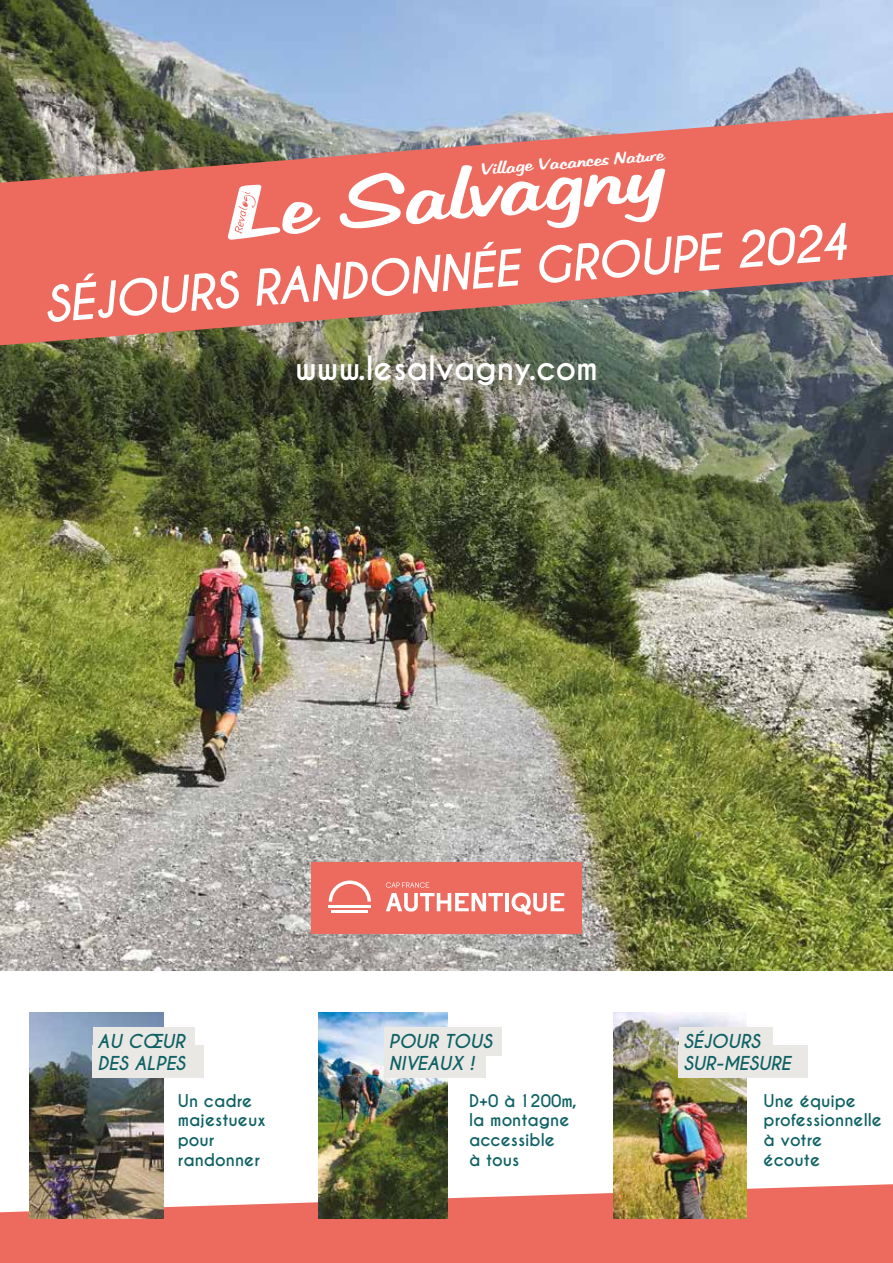
<style>
.page{position:relative;width:893px;height:1263px;background:#fff}
.page>*{position:absolute;margin:0;border:0;box-sizing:border-box;transform-origin:0 0}
.t1{font:italic 700 46.95px "Caviar Dreams";color:#fff}
.t2{font:700 31.5px "Caviar Dreams";color:#fff}
.t3{font:italic 700 18px/21.6px "Caviar Dreams";color:#0e6164}
.t4{font:700 16.5px/19.8px "Caviar Dreams";color:#0e6164}
.t5{font:16.5px "HFF Low Sun";color:#fff}
</style>
<div class="page">
<img style="left:0;top:0;width:893px;height:971px">
<img style="left:0;top:112px;width:893px;height:233px">
<svg style="left:340px;top:165px;width:325px;height:63px"></svg>
<svg style="left:228px;top:184px;width:92px;height:56px"></svg>
<div style="left:311px;top:862px;width:271px;height:71px;background:#ed6a5e"></div>
<svg style="left:386px;top:882px;width:117px;height:29px"></svg>
<hr style="left:505px;top:893px;width:4px;height:18px;background:#fff">
<svg style="left:512px;top:893px;width:52px;height:22px"></svg>
<svg style="left:329px;top:880px;width:42px;height:22px"></svg>
<hr style="left:329px;top:905px;width:42px;height:3px;background:#fff">
<hr style="left:332px;top:910px;width:36px;height:2px;background:#fff">
<svg style="left:0;top:1184px;width:893px;height:79px;background:#ee7a70"></svg>
<img style="left:318px;top:1012px;width:129px;height:206px">
<div style="left:384px;top:1027px;width:118px;height:29px;background:#eae8e4"></div>
<div style="left:384px;top:1045px;width:102px;height:32px;background:#eae8e4"></div>
<img style="left:613px;top:1012px;width:134px;height:206px">
<div style="left:679px;top:1027px;width:93px;height:36px;background:#eae8e4"></div>
<div style="left:679px;top:1045px;width:129px;height:32px;background:#eae8e4"></div>
<img style="left:30px;top:1012px;width:133px;height:206px">
<div style="left:93px;top:1027px;width:102px;height:36px;background:#eae8e4"></div>
<div style="left:93px;top:1045px;width:111px;height:32px;background:#eae8e4"></div>
<p class="t5" style="left:479px;top:159px;width:186px;rotate:-5deg">Village Vacances Nature</p>
<h1 class="t1" style="left:42px;top:280px;width:808px;rotate:-5deg">SÉJOURS RANDONNÉE GROUPE 2024</h1>
<h2 class="t2" style="left:295px;top:349px;width:304px">www.lesalvagny.com</h2>
<p class="t3" style="left:98px;top:1031px;width:89px">AU CŒUR<br>DES ALPES</p>
<p class="t4" style="left:178px;top:1091px;width:89px">Un cadre majestueux pour randonner</p>
<p class="t3" style="left:389px;top:1031px;width:105px">POUR TOUS<br>NIVEAUX !</p>
<p class="t4" style="left:469px;top:1091px;width:109px">D+0 à 1200m, la montagne accessible<br>à tous</p>
<p class="t3" style="left:683px;top:1031px;width:109px">SÉJOURS<br>SUR-MESURE</p>
<p class="t4" style="left:764px;top:1091px;width:120px">Une équipe professionnelle à votre écoute</p>
</div>
